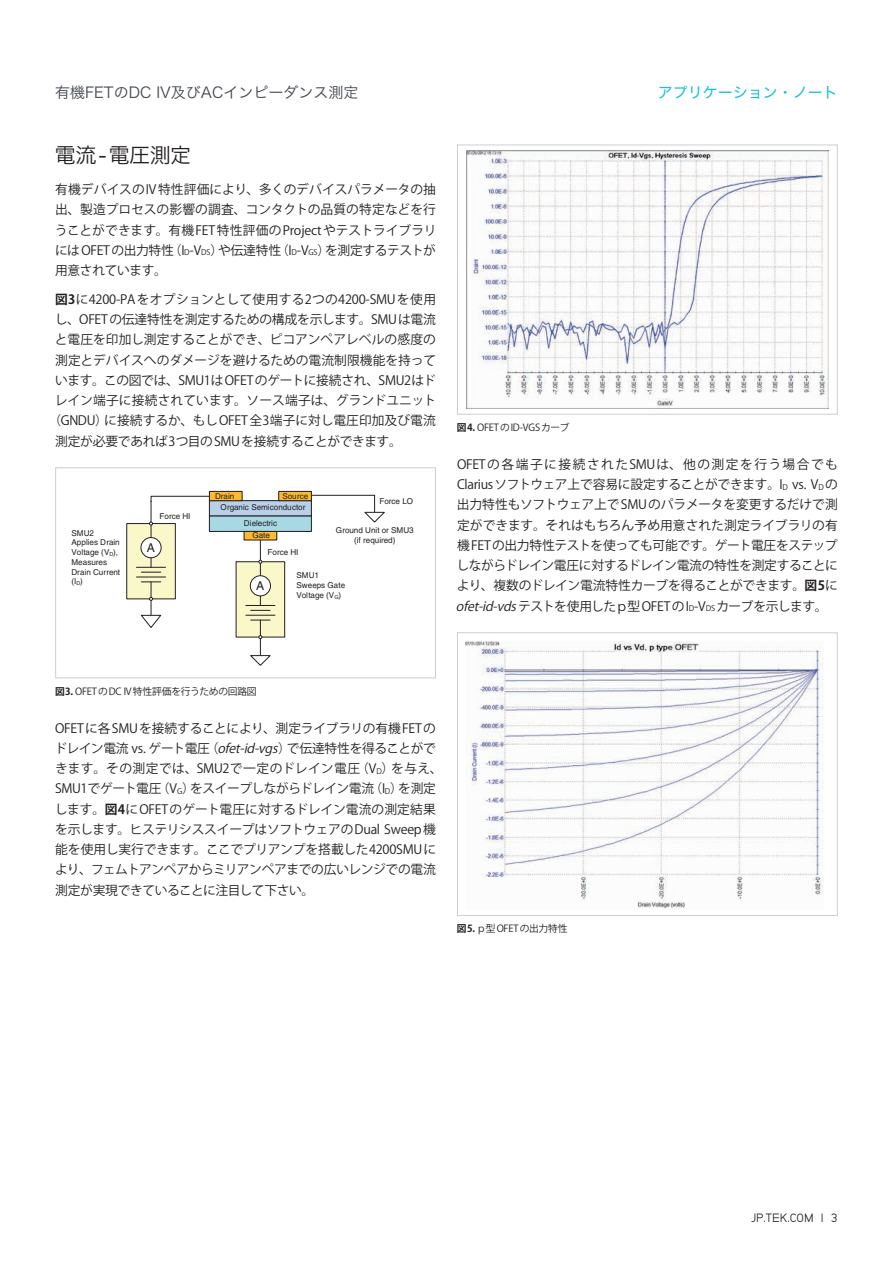
<style>
.page{position:relative;width:893px;height:1263px;background:#fff}
.page>*{position:absolute;margin:0;border:0;box-sizing:border-box;transform-origin:0 0}
.t1{font:21px "Hira Kaku Std W3";letter-spacing:-.02em;color:#231f20}
.t2{font:15px "Hira Kaku Std W3";color:#41464e}
.t3{font:15px "Hira Kaku Std W4";color:#1cbfdf}
.t4{font:12.75px/20.2px "Koz Go Pro";letter-spacing:-.015em;color:#231f20;text-align:justify}
.t5{font:12.75px "Koz Go Pro";letter-spacing:.005em;color:#231f20}
.t6{font:12.75px "Koz Go Pro";letter-spacing:.015em;color:#231f20}
.t7{font:12.15px "Helvetica LT Std";color:#231f20}
.t8{font:12px "Neubau Grotesk Nor";color:#231f20}
.t9{font:9.75px "Koz Go Pro";letter-spacing:-.025em;color:#231f20}
.t10{font:8.1px/9.8px "Helvetica LT Std";color:#231f20}
.s1{font-size:7.65px}
.s2{font-weight:700}
.s3{font-style:italic}
</style>
<div class="page">
<div style="left:127px;top:523px;width:48px;height:76px;background:#faf8c9"></div>
<div style="left:126px;top:523px;width:50px;height:76px;border:1px solid #231f20"></div>
<div style="left:141px;top:538px;width:20px;height:20px;background:#fff;border-radius:50%"></div>
<div style="left:141px;top:537px;width:21px;height:21px;border:1px solid #231f20;border-radius:50%"></div>
<hr style="left:136px;top:567px;width:30px;height:1px;background:#231f20">
<svg style="left:141px;top:554px;width:20px;height:19px"></svg>
<hr style="left:136px;top:577px;width:30px;height:1px;background:#231f20">
<svg style="left:149px;top:495px;width:60px;height:43px"></svg>
<svg style="left:140px;top:581px;width:22px;height:47px"></svg>
<div style="left:236px;top:562px;width:49px;height:75px;background:#faf8c9"></div>
<div style="left:236px;top:561px;width:49px;height:76px;border:1px solid #231f20"></div>
<svg style="left:259px;top:540px;width:3px;height:35px"></svg>
<svg style="left:246px;top:592px;width:29px;height:74px"></svg>
<div style="left:209px;top:501px;width:102px;height:15px;background:#b8d0ea"></div>
<div style="left:209px;top:500px;width:103px;height:16px;border:1px solid #231f20"></div>
<div style="left:209px;top:516px;width:102px;height:15px;background:#a8d8e3"></div>
<div style="left:209px;top:515px;width:103px;height:17px;border:1px solid #231f20"></div>
<div style="left:209px;top:491px;width:33px;height:10px;background:#fdb930"></div>
<div style="left:209px;top:491px;width:34px;height:10px;border:1px solid #231f20"></div>
<div style="left:279px;top:491px;width:32px;height:10px;background:#fdb930"></div>
<div style="left:278px;top:491px;width:34px;height:10px;border:1px solid #231f20"></div>
<div style="left:244px;top:531px;width:33px;height:9px;background:#fdb930"></div>
<div style="left:244px;top:531px;width:33px;height:9px;border:1px solid #231f20"></div>
<div style="left:250px;top:576px;width:20px;height:20px;background:#fff;border-radius:50%"></div>
<div style="left:250px;top:575px;width:21px;height:21px;border:1px solid #231f20;border-radius:50%"></div>
<svg style="left:364px;top:495px;width:21px;height:28px"></svg>
<hr style="left:312px;top:495px;width:63px;height:1px;background:#231f20">
<div style="left:55px;top:467px;width:381px;height:211px;border:1px solid #cdced0"></div>
<img style="left:466px;top:151px;width:362px;height:257px">
<div style="left:457px;top:145px;width:381px;height:270px;border:1px solid #cdced0"></div>
<img style="left:466px;top:641px;width:357px;height:268px">
<div style="left:457px;top:632px;width:381px;height:284px;border:1px solid #cdced0"></div>
<p class="t2" style="left:55px;top:81px;width:305px">有機FETのDC IV及びACインピーダンス測定</p>
<p class="t3" style="left:658px;top:81px;width:181px">アプリケーション・ノート</p>
<h1 class="t1" style="left:55px;top:139px;width:138px">電流-電圧測定</h1>
<p class="t4" style="left:55px;top:180px;width:383px">有機デバイスのIV 特性評価により、多くのデバイスパラメータの抽出、製造プロセスの影響の調査、コンタクトの品質の特定などを行うことができます。有機FET 特性評価のProjectやテストライブラリにはOFETの出力特性（I<span class="s1">D</span>-V<span class="s1">DS</span>）や伝達特性（I<span class="s1">D</span>-V<span class="s1">GS</span>）を測定するテストが用意されています。</p>
<p class="t6" style="left:55px;top:291px;width:383px"><span class="s2">図3</span>に4200-PAをオプションとして使用する2つの4200-SMUを使用</p>
<p class="t4" style="left:55px;top:310px;width:383px">し、OFETの伝達特性を測定するための構成を示します。SMUは電流</p>
<p class="t5" style="left:55px;top:331px;width:383px">と電圧を印加し測定することができ、ピコアンペアレベルの感度の</p>
<p class="t4" style="left:55px;top:350px;width:382px">測定とデバイスへのダメージを避けるための電流制限機能を持って</p>
<p class="t4" style="left:55px;top:370px;width:382px">います。この図では、SMU1はOFETのゲートに接続され、SMU2はド</p>
<p class="t5" style="left:55px;top:392px;width:383px">レイン端子に接続されています。ソース端子は、グランドユニット</p>
<p class="t4" style="left:48px;top:411px;width:389px">（GNDU）に接続するか、もしOFET 全3端子に対し電圧印加及び電流</p>
<p class="t4" style="left:55px;top:431px;width:348px">測定が必要であれば3つ目のSMUを接続することができます。</p>
<p class="t10" style="left:72px;top:528px;width:50px">SMU2<br>Applies Drain<br>Voltage (V<sub>D</sub>),<br>Measures<br>Drain Current (I<sub>D</sub>)</p>
<p class="t10" style="left:160px;top:511px;width:32px">Force HI</p>
<p class="t7" style="left:147px;top:540px;width:10px">A</p>
<p class="t10" style="left:215px;top:491px;width:21px">Drain</p>
<p class="t10" style="left:282px;top:491px;width:27px">Source</p>
<p class="t10" style="left:252px;top:531px;width:19px">Gate</p>
<p class="t10" style="left:244px;top:499px;width:63px;line-height:15.9px;text-indent:-23px">Organic Semiconductor<br>Dielectric</p>
<p class="t10" style="left:379px;top:496px;width:35px">Force LO</p>
<p class="t10" style="left:336px;top:525px;width:79px;text-align:center">Ground Unit or SMU3 (if required)</p>
<p class="t10" style="left:268px;top:547px;width:32px">Force HI</p>
<p class="t10" style="left:297px;top:571px;width:50px">SMU1<br>Sweeps Gate<br>Voltage (V<sub>G</sub>)</p>
<p class="t7" style="left:256px;top:579px;width:10px">A</p>
<p class="t9" style="left:457px;top:421px;width:114px"><span class="s2">図4.</span> OFETのID-VGSカーブ</p>
<p class="t4" style="left:456px;top:454px;width:383px">OFETの各端子に接続されたSMUは、他の測定を行う場合でもClariusソフトウェア上で容易に設定することができます。I<span class="s1">D</span> vs. V<span class="s1">D</span> の出力特性もソフトウェア上でSMUのパラメータを変更するだけで測定ができます。それはもちろん予め用意された測定ライブラリの有機FETの出力特性テストを使っても可能です。ゲート電圧をステップしながらドレイン電圧に対するドレイン電流の特性を測定することにより、複数のドレイン電流特性カーブを得ることができます。<span class="s2">図5</span>に<span class="s3">ofet-id-vds</span>テストを使用したｐ型OFETのI<span class="s1">D</span>-V<span class="s1">DS</span> カーブを示します。</p>
<p class="t9" style="left:55px;top:685px;width:203px"><span class="s2">図3.</span> OFETのDC IV 特性評価を行うための回路図</p>
<p class="t4" style="left:54px;top:718px;width:390px;text-align:left">OFETに各SMUを接続することにより、測定ライブラリの有機FETのドレイン電流 vs. ゲート電圧（<span class="s3">ofet-id-vgs</span>）で伝達特性を得ることができます。その測定では、SMU2で一定のドレイン電圧（V<span class="s1">D</span>）を与え、SMU1でゲート電圧（V<span class="s1">G</span>）をスイープしながらドレイン電流（I<span class="s1">D</span>）を測定します。<span class="s2">図4</span>にOFETのゲート電圧に対するドレイン電流の測定結果を示します。ヒステリシススイープはソフトウェアのDual Sweep機能を使用し実行できます。ここでプリアンプを搭載した4200SMUにより、フェムトアンペアからミリアンペアまでの広いレンジでの電流測定が実現できていることに注目して下さい。</p>
<p class="t9" style="left:457px;top:922px;width:112px"><span class="s2">図5.</span> ｐ型OFETの出力特性</p>
<p class="t8" style="left:751px;top:1211px;width:88px">JP.TEK.COM | 3</p>
</div>
